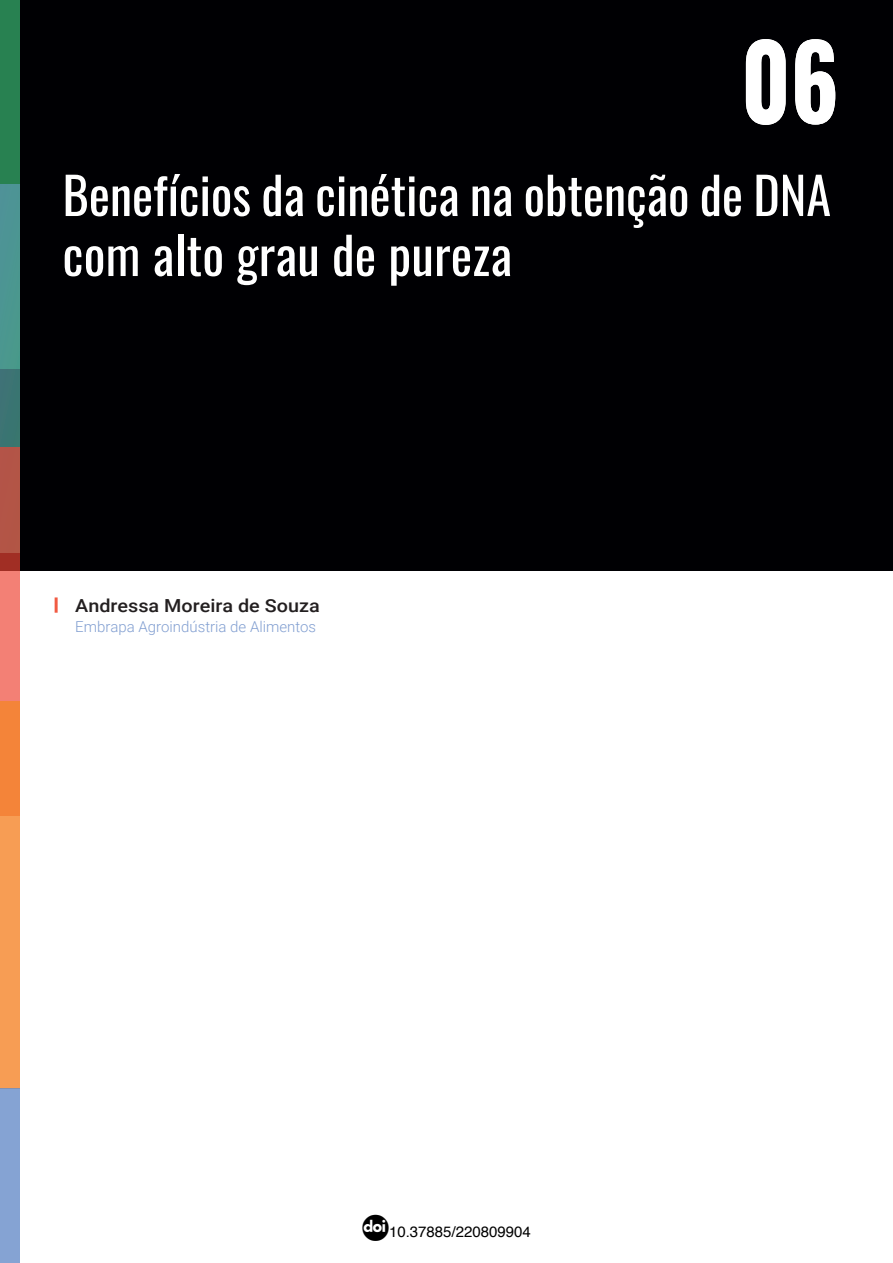
<style>
.page{position:relative;width:893px;height:1263px;background:#fff}
.page>*{position:absolute;margin:0;border:0;box-sizing:border-box;transform-origin:0 0}
.t1{font:700 102.6px "Oswald";color:#fff;scale:.88 1}
._01_cap_titulo{font:51px/60px "Oswald";color:#fff}
._02_autor{font:500 18px "Roboto";color:#231f20;scale:1.1 1}
._02_instituicao{font:300 15px "Roboto";color:#829fd1}
.t2{font:15px "Helvetica";color:#000}
</style>
<div class="page">
<div style="left:0;top:0;width:893px;height:572px;background:#000003"></div>
<div style="left:0;top:0;width:20px;height:368px;background:#288151"></div>
<svg style="left:0;top:184px;width:20px;height:263px;background:#468b88"></svg>
<svg style="left:0;top:447px;width:20px;height:254px;background:#d2685b"></svg>
<div style="left:0;top:701px;width:20px;height:388px;background:linear-gradient(to bottom,#f4863b,#f8a55d)"></div>
<div style="left:0;top:1089px;width:20px;height:174px;background:#85a3d3"></div>
<hr style="left:55px;top:597px;width:3px;height:16px;background:#f15b43">
<h1 class="t1" style="left:741px;top:28px;width:113px">06</h1>
<h1 class="_01_cap_titulo" style="left:63px;top:160px;width:770px">Benefícios da cinética na obtenção de DNA com alto grau de pureza</h1>
<p class="_02_autor" style="left:75px;top:593px;width:224px">Andressa Moreira de Souza</p>
<p class="_02_instituicao" style="left:75px;top:616px;width:242px">Embrapa Agroindústria de Alimentos</p>
<p class="t2" style="left:389px;top:1220px;width:143px">10.37885/220809904</p>
</div>
